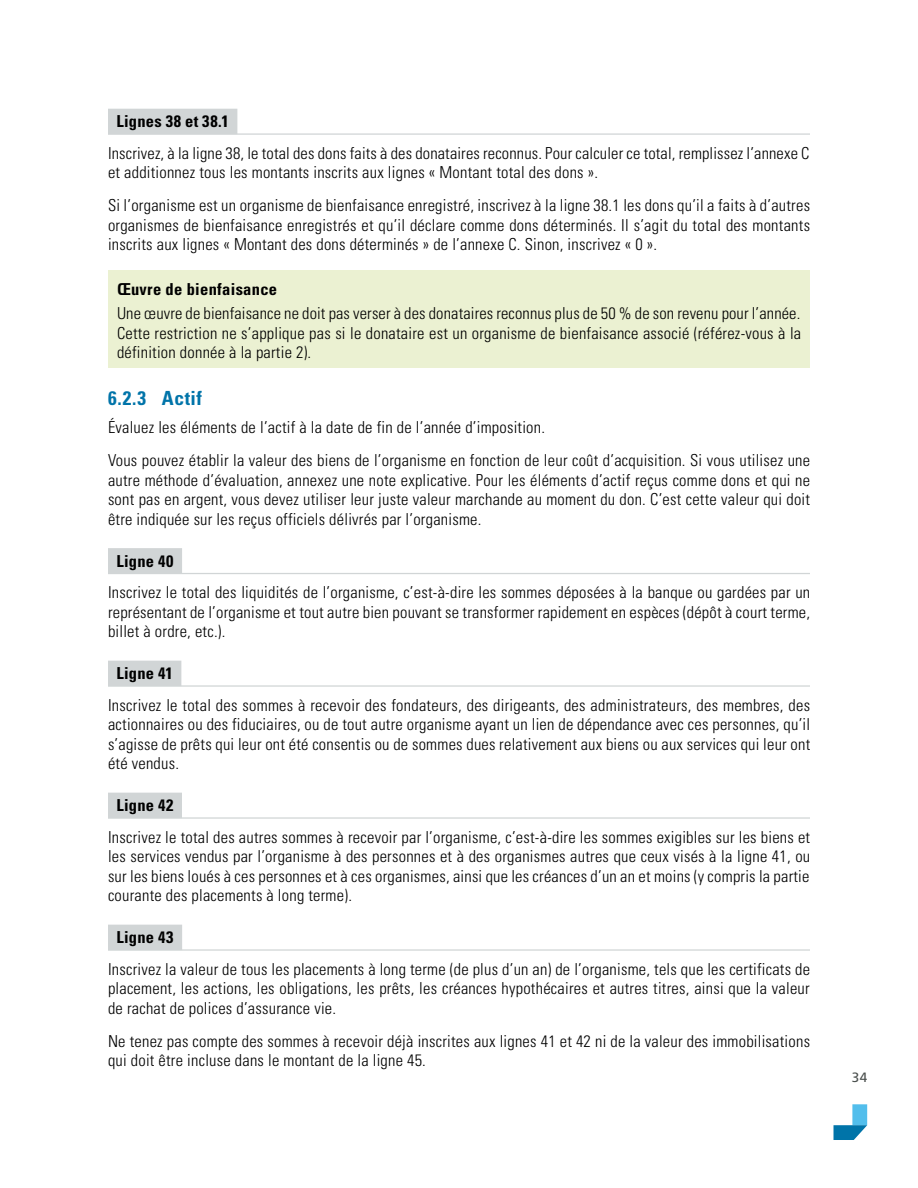
<style>
.page{position:relative;width:918px;height:1188px;background:#fff}
.page>*{position:absolute;margin:0;border:0;box-sizing:border-box;transform-origin:0 0}
.t1{font:700 condensed 19.5px "Univers LT Std";letter-spacing:.025em;color:#0074a9}
.t2{font:300 condensed 16.5px/19.5px "Univers LT Std";letter-spacing:.015em;color:#000;text-align:justify}
.t3{font:700 condensed 16.5px "Univers LT Std";letter-spacing:.02em;color:#000}
.t4{font:13.5px "Frutiger LT Pro";color:#4b504e}
</style>
<div class="page">
<div style="left:852px;top:1104px;width:15px;height:21px;background:#52beec"></div>
<svg style="left:834px;top:1125px;width:33px;height:15px"></svg>
<hr style="left:108px;top:133px;width:702px;height:2px;background:#d1d5d6">
<div style="left:108px;top:109px;width:129px;height:25px;background:#d1d5d6"></div>
<hr style="left:108px;top:573px;width:702px;height:1px;background:#d1d5d6">
<div style="left:108px;top:548px;width:74px;height:26px;background:#d1d5d6"></div>
<hr style="left:108px;top:685px;width:702px;height:2px;background:#d1d5d6">
<div style="left:108px;top:661px;width:73px;height:25px;background:#d1d5d6"></div>
<hr style="left:108px;top:817px;width:702px;height:2px;background:#d1d5d6">
<div style="left:108px;top:793px;width:74px;height:25px;background:#d1d5d6"></div>
<hr style="left:108px;top:949px;width:702px;height:2px;background:#d1d5d6">
<div style="left:108px;top:925px;width:74px;height:25px;background:#d1d5d6"></div>
<div style="left:108px;top:270px;width:702px;height:97px;background:#ebf1d2"></div>
<p class="t3" style="left:116px;top:111px;width:114px">Lignes 38 et 38.1</p>
<p class="t2" style="left:108px;top:143px;width:703px">Inscrivez, à la ligne 38, le total des dons faits à des donataires reconnus. Pour calculer ce total, remplissez l’annexe C et additionnez tous les montants inscrits aux lignes « Montant total des dons ».</p>
<p class="t2" style="left:108px;top:196px;width:704px">Si l’organisme est un organisme de bienfaisance enregistré, inscrivez à la ligne 38.1 les dons qu’il a faits à d’autres organismes de bienfaisance enregistrés et qu’il déclare comme dons déterminés. Il s’agit du total des montants inscrits aux lignes « Montant des dons déterminés » de l’annexe C. Sinon, inscrivez « 0 ».</p>
<p class="t3" style="left:117px;top:279px;width:162px">Œuvre de bienfaisance</p>
<p class="t2" style="left:117px;top:304px;width:686px">Une œuvre de bienfaisance ne doit pas verser à des donataires reconnus plus de 50 % de son revenu pour l’année.<br>Cette restriction ne s’applique pas si le donataire est un organisme de bienfaisance associé (référez-vous à la définition donnée à la partie 2).</p>
<p class="t1" style="left:108px;top:386px;width:96px">6.2.3 Actif</p>
<p class="t2" style="left:108px;top:411px;width:704px;line-height:33px">Évaluez les éléments de l’actif à la date de fin de l’année d’imposition.<br>Vous pouvez établir la valeur des biens de l’organisme en fonction de leur coût d’acquisition. Si vous utilisez une</p>
<p class="t2" style="left:108px;top:470px;width:704px">autre méthode d’évaluation, annexez une note explicative. Pour les éléments d’actif reçus comme dons et qui ne sont pas en argent, vous devez utiliser leur juste valeur marchande au moment du don. C’est cette valeur qui doit être indiquée sur les reçus officiels délivrés par l’organisme.</p>
<p class="t3" style="left:116px;top:551px;width:59px">Ligne 40</p>
<p class="t2" style="left:108px;top:583px;width:704px">Inscrivez le total des liquidités de l’organisme, c’est-à-dire les sommes déposées à la banque ou gardées par un représentant de l’organisme et tout autre bien pouvant se transformer rapidement en espèces (dépôt à court terme, billet à ordre, etc.).</p>
<p class="t3" style="left:116px;top:663px;width:58px">Ligne 41</p>
<p class="t2" style="left:108px;top:695px;width:704px">Inscrivez le total des sommes à recevoir des fondateurs, des dirigeants, des administrateurs, des membres, des actionnaires ou des fiduciaires, ou de tout autre organisme ayant un lien de dépendance avec ces personnes, qu’il s’agisse de prêts qui leur ont été consentis ou de sommes dues relativement aux biens ou aux services qui leur ont été vendus.</p>
<p class="t3" style="left:116px;top:795px;width:59px">Ligne 42</p>
<p class="t2" style="left:108px;top:827px;width:704px">Inscrivez le total des autres sommes à recevoir par l’organisme, c’est-à-dire les sommes exigibles sur les biens et les services vendus par l’organisme à des personnes et à des organismes autres que ceux visés à la ligne 41, ou sur les biens loués à ces personnes et à ces organismes, ainsi que les créances d’un an et moins (y compris la partie courante des placements à long terme).</p>
<p class="t3" style="left:116px;top:927px;width:59px">Ligne 43</p>
<p class="t2" style="left:108px;top:959px;width:704px">Inscrivez la valeur de tous les placements à long terme (de plus d’un an) de l’organisme, tels que les certificats de placement, les actions, les obligations, les prêts, les créances hypothécaires et autres titres, ainsi que la valeur de rachat de polices d’assurance vie.</p>
<p class="t2" style="left:108px;top:1031px;width:704px">Ne tenez pas compte des sommes à recevoir déjà inscrites aux lignes 41 et 42 ni de la valeur des immobilisations qui doit être incluse dans le montant de la ligne 45.</p>
<p class="t4" style="left:852px;top:1069px;width:17px">34</p>
</div>
